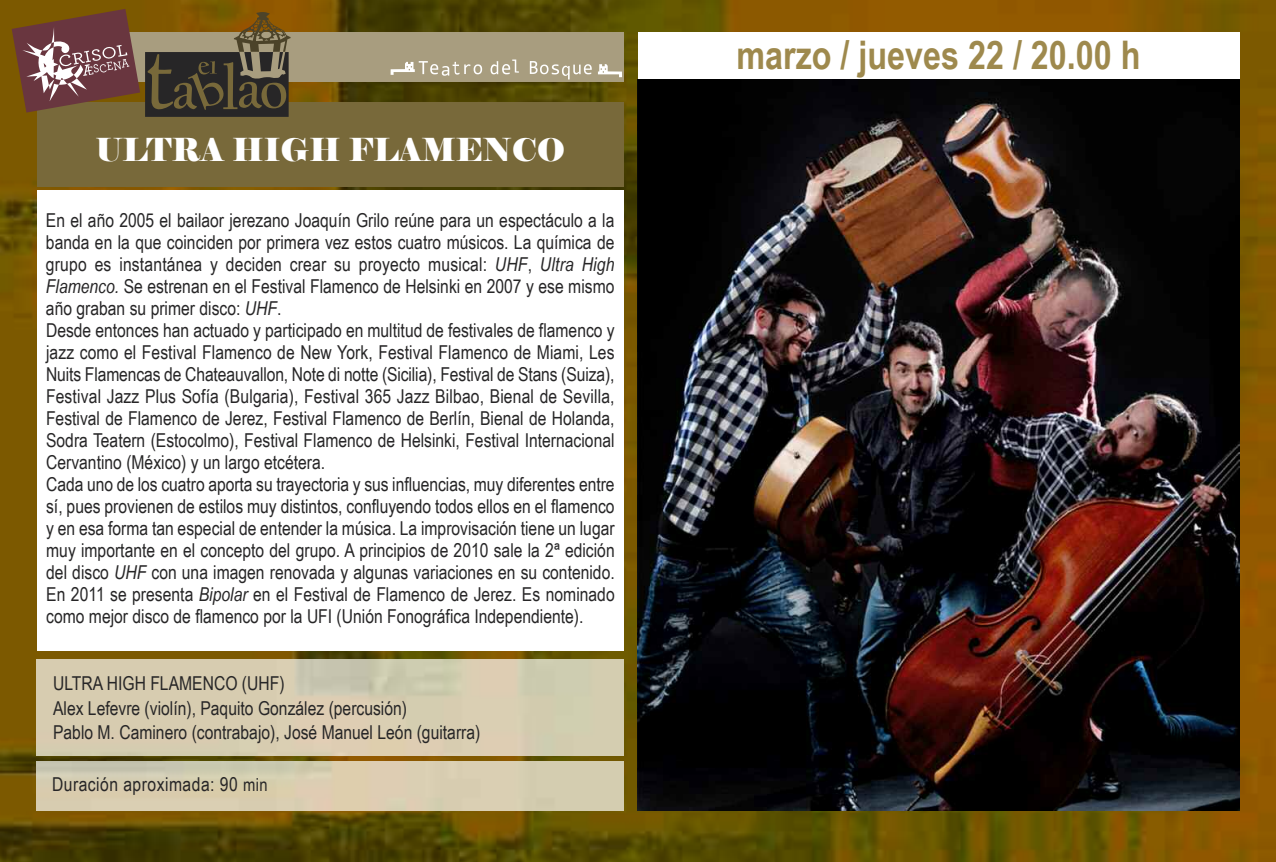
<style>
.page{position:relative;width:1276px;height:862px;background:#fff}
.page>*{position:absolute;margin:0;border:0;box-sizing:border-box;transform-origin:0 0}
.t1{font:700 39.38px "Arial Narrow";color:#9e894d}
.t2{font:31.5px "Elephant";color:#fff}
.t3{font:19.12px/22.1px "Arial Narrow";color:#272627}
.t4{font:19.12px "Arial Narrow";letter-spacing:.025em;color:#272627}
.s1{font-style:italic}
.s2{font-size:18px}
</style>
<div class="page">
<img style="left:0;top:0;width:1276px;height:861px">
<div style="left:37px;top:190px;width:586px;height:460px;background:#fff"></div>
<img style="left:37px;top:659px;width:586px;height:96px">
<img style="left:37px;top:760px;width:586px;height:49px">
<img style="left:638px;top:80px;width:601px;height:729px">
<div style="left:638px;top:32px;width:601px;height:46px;background:#fff"></div>
<div style="left:37px;top:102px;width:586px;height:85px;background:#78693a"></div>
<div style="left:37px;top:32px;width:586px;height:50px;background:#a89d7f"></div>
<svg style="left:390px;top:59px;width:232px;height:20px"></svg>
<svg style="left:12px;top:9px;width:279px;height:108px"></svg>
<h2 class="t2" style="left:96px;top:131px;width:471px">ULTRA HIGH FLAMENCO</h2>
<p class="t3" style="left:46px;top:209px;width:570px">En el año 2005 el bailaor jerezano Joaquín Grilo reúne para un espectáculo a la banda en la que coinciden por primera vez estos cuatro músicos. La química de grupo es instantánea y deciden crear su proyecto musical: <span class="s1">UHF</span>, <span class="s1">Ultra High Flamenco.</span> Se estrenan en el Festival Flamenco de Helsinki en 2007 y ese mismo año graban su primer disco: <span class="s1">UHF</span>.<br>Desde entonces han actuado y participado en multitud de festivales de flamenco y jazz como el Festival Flamenco de New York, Festival Flamenco de Miami, Les Nuits Flamencas de Chateauvallon, Note di notte (Sicilia), Festival de Stans (Suiza), Festival Jazz Plus Sofía (Bulgaria), Festival 365 Jazz Bilbao, Bienal de Sevilla, Festival de Flamenco de Jerez, Festival Flamenco de Berlín, Bienal de Holanda, Sodra Teatern (Estocolmo), Festival Flamenco de Helsinki, Festival Internacional Cervantino (México) y un largo etcétera.<br>Cada uno de los cuatro aporta su trayectoria y sus influencias, muy diferentes entre sí, pues provienen de estilos muy distintos, confluyendo todos ellos en el flamenco y en esa forma tan especial de entender la música. La improvisación tiene un lugar muy importante en el concepto del grupo. A principios de 2010 sale la 2ª edición del disco <span class="s1">UHF</span> con una imagen renovada y algunas variaciones en su contenido.<br>En 2011 se presenta <span class="s1">Bipolar</span> en el Festival de Flamenco de Jerez. Es nominado como mejor disco de flamenco por la UFI (Unión Fonográfica Independiente).</p>
<p class="t3" style="left:53px;top:670px;width:429px;line-height:24.8px">ULTRA HIGH FLAMENCO (UHF)<br>Alex Lefevre (violín), Paquito González (percusión)<br>Pablo M. Caminero (contrabajo), José Manuel León (guitarra)</p>
<p class="t4" style="left:52px;top:772px;width:217px">Duración aproximada: 90 <span class="s2">min</span></p>
<h1 class="t1" style="left:736px;top:32px;width:405px">marzo / jueves 22 / 20.00 h</h1>
</div>
